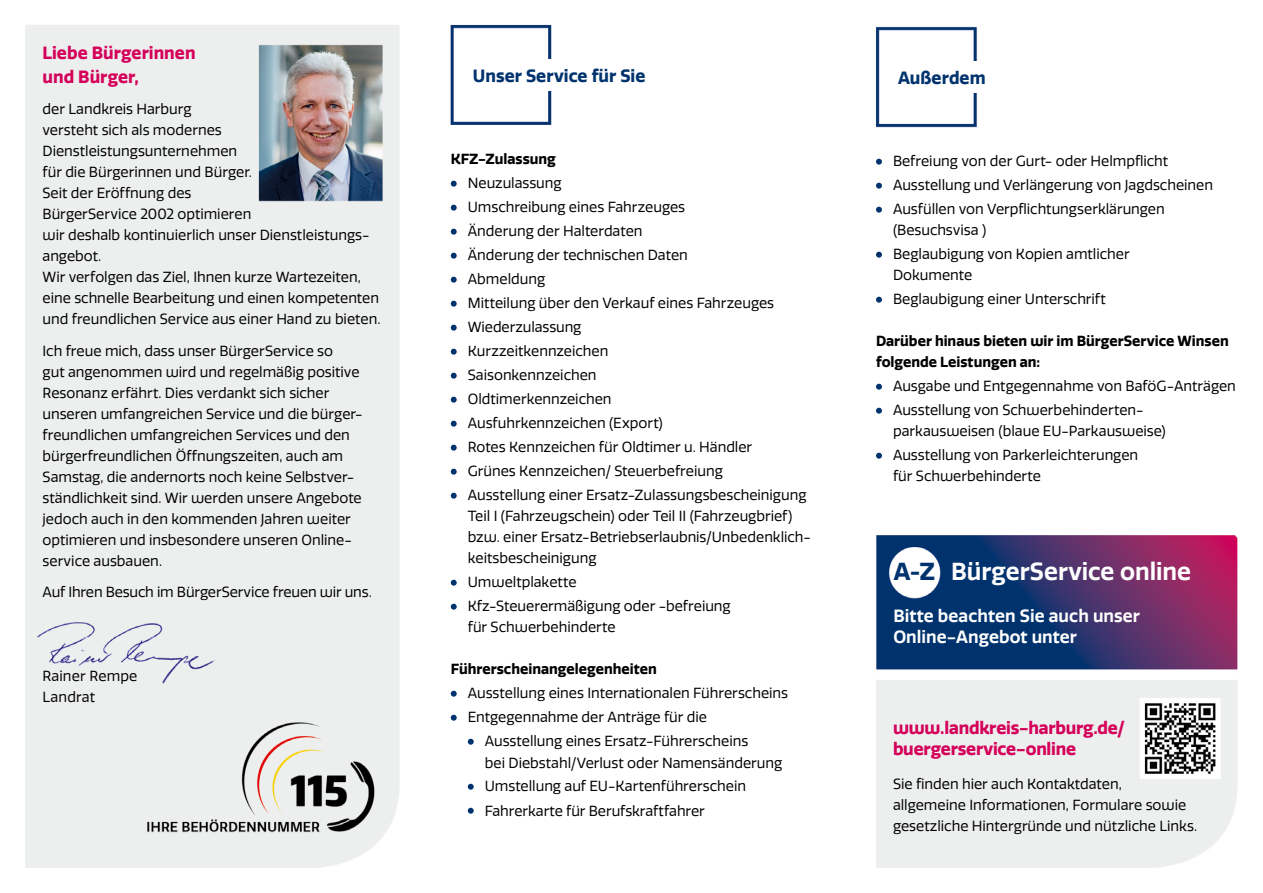
<style>
.page{position:relative;width:1263px;height:893px;background:#fff}
.page>*{position:absolute;margin:0;border:0;box-sizing:border-box;transform-origin:0 0}
.t1{font:600 24px "Quatro W00";letter-spacing:-.005em;color:#fff}
.t2{font:700 24px "Quatro W00";color:#00336e}
.t3{font:700 17.25px/21px "Quatro W00";letter-spacing:-.01em;color:#d40059}
.t4{font:600 17.25px/20.7px "Quatro W00";color:#fff}
.t5{font:700 17.25px "Quatro W00";color:#00336e}
.t6{font:14.25px/21px "Quatro W00";letter-spacing:-.005em;color:#000}
.t7{font:700 14.25px/21px "Quatro W00";color:#000}
</style>
<div class="page">
<img style="left:25px;top:24px;width:1213px;height:844px">
<svg style="left:451px;top:181px;width:6px;height:6px"></svg>
<svg style="left:451px;top:205px;width:6px;height:6px"></svg>
<svg style="left:451px;top:229px;width:6px;height:6px"></svg>
<svg style="left:451px;top:253px;width:6px;height:6px"></svg>
<svg style="left:451px;top:277px;width:6px;height:6px"></svg>
<svg style="left:451px;top:301px;width:6px;height:6px"></svg>
<svg style="left:451px;top:325px;width:6px;height:6px"></svg>
<svg style="left:451px;top:349px;width:6px;height:6px"></svg>
<svg style="left:451px;top:373px;width:6px;height:6px"></svg>
<svg style="left:451px;top:397px;width:6px;height:6px"></svg>
<svg style="left:451px;top:421px;width:6px;height:6px"></svg>
<svg style="left:451px;top:445px;width:6px;height:6px"></svg>
<svg style="left:451px;top:469px;width:6px;height:6px"></svg>
<svg style="left:451px;top:493px;width:6px;height:6px"></svg>
<svg style="left:451px;top:580px;width:6px;height:6px"></svg>
<svg style="left:451px;top:604px;width:6px;height:6px"></svg>
<svg style="left:451px;top:691px;width:6px;height:6px"></svg>
<svg style="left:451px;top:715px;width:6px;height:6px"></svg>
<svg style="left:468px;top:739px;width:6px;height:6px"></svg>
<svg style="left:468px;top:784px;width:6px;height:6px"></svg>
<svg style="left:468px;top:808px;width:6px;height:6px"></svg>
<div style="left:473px;top:60px;width:179px;height:31px;background:#fff"></div>
<svg style="left:876px;top:159px;width:6px;height:6px"></svg>
<svg style="left:876px;top:183px;width:6px;height:6px"></svg>
<svg style="left:876px;top:207px;width:6px;height:6px"></svg>
<svg style="left:876px;top:252px;width:6px;height:6px"></svg>
<svg style="left:876px;top:297px;width:6px;height:6px"></svg>
<svg style="left:876px;top:384px;width:6px;height:6px"></svg>
<svg style="left:876px;top:408px;width:6px;height:6px"></svg>
<svg style="left:876px;top:453px;width:6px;height:6px"></svg>
<div style="left:898px;top:62px;width:179px;height:31px;background:#fff"></div>
<p class="t3" style="left:43px;top:41px;width:155px;line-height:24px">Liebe Bürgerinnen und Bürger,</p>
<p class="t6" style="left:43px;top:99px;width:339px">der Landkreis Harburg<br>versteht sich als modernes Dienstleistungsunternehmen<br>für die Bürgerinnen und Bürger.<br>Seit der Eröffnung des<br>BürgerService 2002 optimieren<br>wir deshalb kontinuierlich unser Dienstleistungs&shy;angebot.<br>Wir verfolgen das Ziel, Ihnen kurze Wartezeiten, eine schnelle Bearbeitung und einen kompetenten und freundlichen Service aus einer Hand zu bieten.</p>
<p class="t6" style="left:43px;top:340px;width:322px">Ich freue mich, dass unser BürgerService so<br>gut angenommen wird und regelmäßig positive Resonanz erfährt. Dies verdankt sich sicher unseren umfangreichen Service und die bürger&shy;freundlichen umfangreichen Services und den bürgerfreundlichen Öffnungszeiten, auch am Samstag, die andernorts noch keine Selbstver&shy;ständlichkeit sind. Wir werden unsere Angebote jedoch auch in den kommenden Jahren weiter optimieren und insbesondere unseren Online&shy;service ausbauen.</p>
<p class="t6" style="left:43px;top:582px;width:331px">Auf Ihren Besuch im BürgerService freuen wir uns.</p>
<p class="t6" style="left:43px;top:666px;width:96px">Rainer Rempe<br>Landrat</p>
<p class="t5" style="left:473px;top:66px;width:174px">Unser Service für Sie</p>
<p class="t7" style="left:451px;top:149px;width:107px">KFZ-Zulassung</p>
<p class="t6" style="left:468px;top:172px;width:340px;line-height:24px">Neuzulassung<br>Umschreibung eines Fahrzeuges<br>Änderung der Halterdaten<br>Änderung der technischen Daten<br>Abmeldung<br>Mitteilung über den Verkauf eines Fahrzeuges<br>Wiederzulassung<br>Kurzzeitkennzeichen<br>Saisonkennzeichen<br>Oldtimerkennzeichen<br>Ausfuhrkennzeichen (Export)<br>Rotes Kennzeichen für Oldtimer u. Händler<br>Grünes Kennzeichen/ Steuerbefreiung<br>Ausstellung einer Ersatz-Zulassungsbescheinigung</p>
<p class="t6" style="left:468px;top:506px;width:345px">Teil I (Fahrzeugschein) oder Teil II (Fahrzeugbrief) bzw. einer Ersatz-Betriebserlaubnis/Unbedenklich&shy;keitsbescheinigung</p>
<p class="t6" style="left:468px;top:571px;width:264px;line-height:24px">Umweltplakette<br>Kfz-Steuerermäßigung oder -befreiung</p>
<p class="t6" style="left:468px;top:617px;width:150px">für Schwerbehinderte</p>
<p class="t7" style="left:451px;top:659px;width:208px">Führerscheinangelegenheiten</p>
<p class="t6" style="left:468px;top:683px;width:322px">Ausstellung eines Internationalen Führerscheins</p>
<p class="t6" style="left:468px;top:707px;width:241px">Entgegennahme der Anträge für die</p>
<p class="t6" style="left:485px;top:731px;width:265px">Ausstellung eines Ersatz-Führerscheins</p>
<p class="t6" style="left:485px;top:751px;width:299px;line-height:24px">bei Diebstahl/Verlust oder Namensänderung<br>Umstellung auf EU-Kartenführerschein<br>Fahrerkarte für Berufskraftfahrer</p>
<p class="t5" style="left:898px;top:68px;width:89px">Außerdem</p>
<p class="t6" style="left:893px;top:150px;width:322px;line-height:24px">Befreiung von der Gurt- oder Helmpflicht<br>Ausstellung und Verlängerung von Jagdscheinen<br>Ausfüllen von Verpflichtungserklärungen</p>
<p class="t6" style="left:893px;top:219px;width:238px;line-height:24px">(Besuchsvisa )<br>Beglaubigung von Kopien amtlicher</p>
<p class="t6" style="left:893px;top:264px;width:214px;line-height:24px">Dokumente<br>Beglaubigung einer Unterschrift</p>
<p class="t7" style="left:876px;top:331px;width:354px">Darüber hinaus bieten wir im BürgerService Winsen folgende Leistungen an:</p>
<p class="t6" style="left:893px;top:375px;width:344px;line-height:24px">Ausgabe und Entgegennahme von BaföG-Anträgen<br>Ausstellung von Schwerbehinderten-</p>
<p class="t6" style="left:893px;top:420px;width:274px;line-height:24px">parkausweisen (blaue EU-Parkausweise)<br>Ausstellung von Parkerleichterungen</p>
<p class="t6" style="left:893px;top:466px;width:150px">für Schwerbehinderte</p>
<h1 class="t1" style="left:951px;top:558px;width:241px">BürgerService online</h1>
<p class="t4" style="left:893px;top:606px;width:248px">Bitte beachten Sie auch unser<br>Online-Angebot unter</p>
<h1 class="t2" style="left:894px;top:557px;width:43px">A-Z</h1>
<p class="t3" style="left:893px;top:717px;width:233px">www.landkreis-harburg.de/ buergerservice-online</p>
<p class="t6" style="left:893px;top:774px;width:306px">Sie finden hier auch Kontaktdaten, allgemeine Informationen, Formulare sowie gesetzliche Hintergründe und nützliche Links.</p>
</div>
